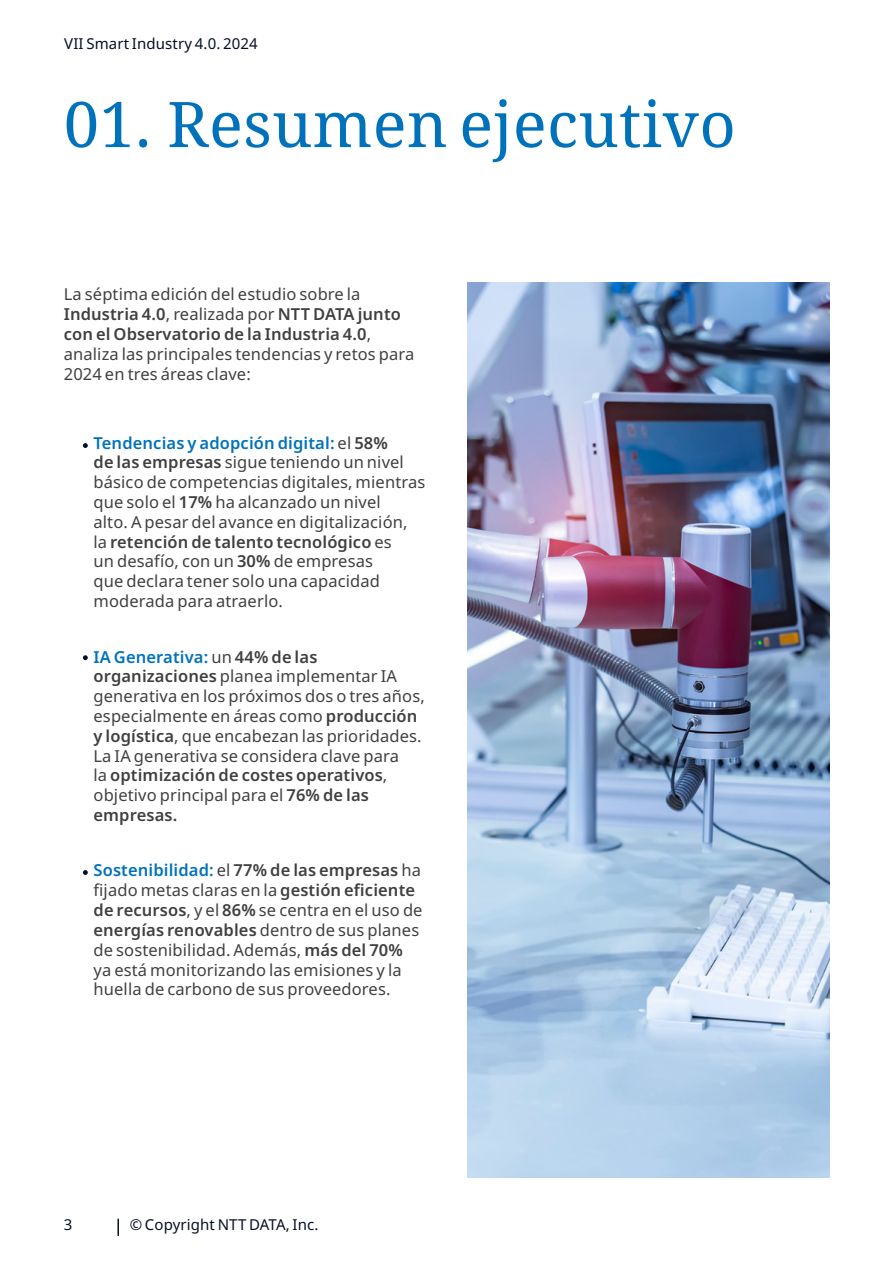
<style>
.page{position:relative;width:893px;height:1263px;background:#fff}
.page>*{position:absolute;margin:0;border:0;box-sizing:border-box;transform-origin:0 0}
.t1{font:63px "Noto Serif";letter-spacing:.01em;color:#0072bc}
.t2{font:16.5px/19.8px "Noto Sans";letter-spacing:.01em;color:#404040}
.t3{font:15px "Noto Sans";letter-spacing:.01em;color:#070f26}
.s1{font-weight:600}
.s2{font-weight:600;color:#0072bc}
</style>
<div class="page">
<svg style="left:117px;top:1219px;width:2px;height:16px"></svg>
<img style="left:468px;top:283px;width:361px;height:895px">
<svg style="left:83px;top:443px;width:5px;height:5px"></svg>
<svg style="left:83px;top:655px;width:5px;height:5px"></svg>
<svg style="left:83px;top:870px;width:5px;height:5px"></svg>
<p class="t3" style="left:64px;top:35px;width:195px">VII Smart Industry 4.0. 2024</p>
<h1 class="t1" style="left:64px;top:81px;width:673px">01. Resumen ejecutivo</h1>
<p class="t2" style="left:64px;top:285px;width:352px">La séptima edición del estudio sobre la <span class="s1">Industria 4.0</span>, realizada por <span class="s1">NTT DATA junto con el Observatorio de la Industria 4.0</span>, analiza las principales tendencias y retos para 2024 en tres áreas clave:</p>
<p class="t2" style="left:94px;top:433px;width:333px"><span class="s2">Tendencias y adopción digital:</span> el <span class="s1">58%<br>de las empresas</span> sigue teniendo un nivel básico de competencias digitales, mientras que solo el <span class="s1">17%</span> ha alcanzado un nivel<br>alto. A pesar del avance en digitalización,<br>la <span class="s1">retención de talento tecnológico</span> es<br>un desafío, con un <span class="s1">30%</span> de empresas<br>que declara tener solo una capacidad moderada para atraerlo.</p>
<p class="t2" style="left:94px;top:647px;width:333px"><span class="s2">IA Generativa:</span> un <span class="s1">44% de las organizaciones</span> planea implementar IA generativa en los próximos dos o tres años, especialmente en áreas como <span class="s1">producción y logística</span>, que encabezan las prioridades.<br>La IA generativa se considera clave para<br>la <span class="s1">optimización de costes operativos</span>, objetivo principal para el <span class="s1">76% de las empresas.</span></p>
<p class="t2" style="left:94px;top:861px;width:331px"><span class="s2">Sostenibilidad:</span> el <span class="s1">77% de las empresas</span> ha fijado metas claras en la <span class="s1">gestión eficiente de recursos</span>, y el <span class="s1">86%</span> se centra en el uso de <span class="s1">energías renovables</span> dentro de sus planes de sostenibilidad. Además, <span class="s1">más del 70% </span>ya está monitorizando las emisiones y la huella de carbono de sus proveedores.</p>
<p class="t3" style="left:64px;top:1216px;width:10px">3</p>
<p class="t3" style="left:130px;top:1216px;width:190px">© Copyright NTT DATA, Inc.</p>
</div>
